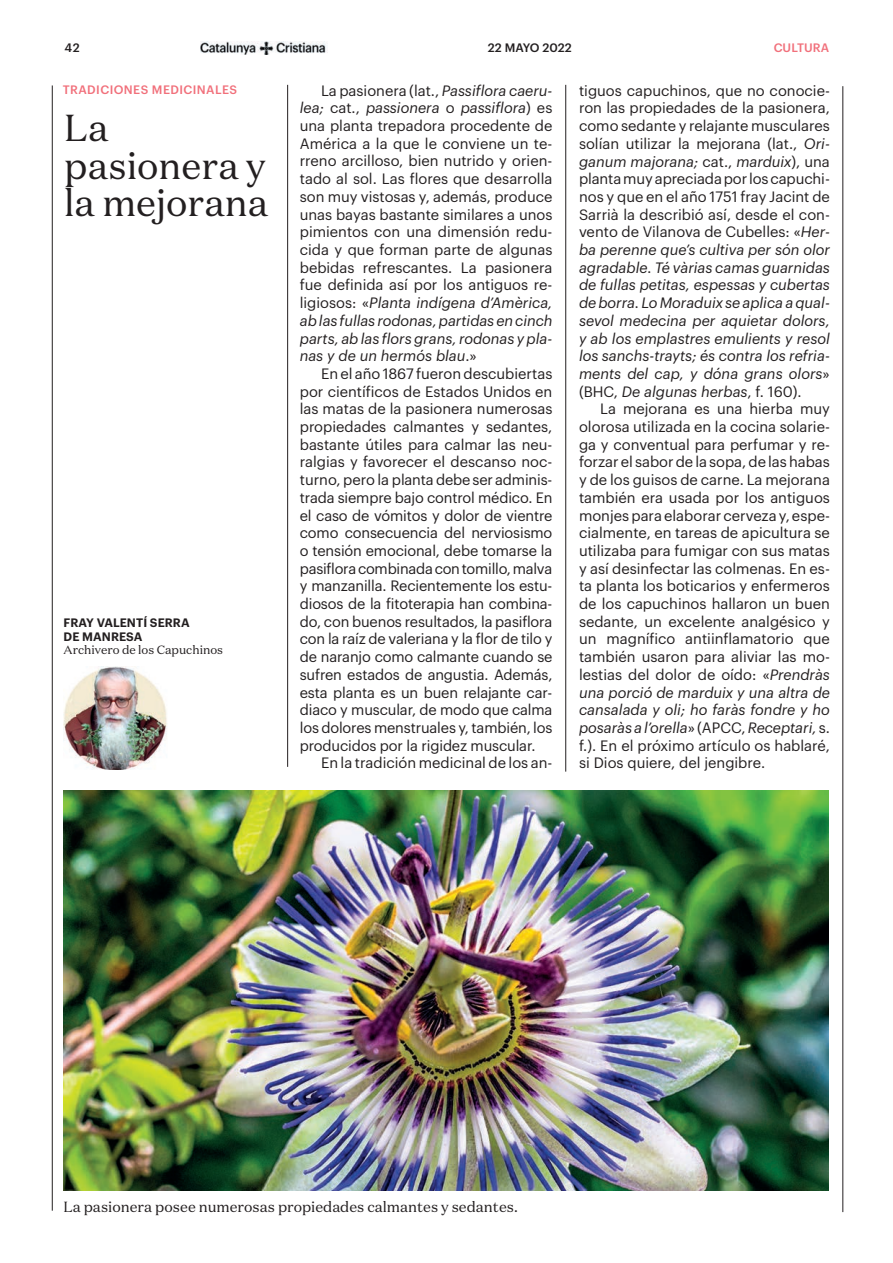
<style>
.page{position:relative;width:893px;height:1263px;background:#fff}
.page>*{position:absolute;margin:0;border:0;box-sizing:border-box;transform-origin:0 0}
.t1{font:37.5px/37.5px "Domaine Text";color:#231f20}
.t2{font:14.7px/17.7px "Graphik";color:#231f20;text-align:justify}
.t3{font:italic 14.7px/17.7px "Graphik";color:#231f20;text-align:justify}
.t4{font:14.7px "Domaine Text";color:#231f20}
.t5{font:600 12px/13.5px "Graphik";letter-spacing:.005em;color:#231f20}
.t6{font:12px "Domaine Text";color:#231f20}
.t7{font:500 12px "Graphik";letter-spacing:.035em;color:#f1707b}
.t8{font:500 12px "Graphik";color:#231f20}
.t9{font:500 12px "Graphik";letter-spacing:.005em;color:#f1707b}
.s1{font-style:italic}
.s2{font-style:normal}
</style>
<div class="page">
<img style="left:64px;top:666px;width:103px;height:104px">
<img style="left:201px;top:41px;width:127px;height:14px">
<hr style="left:843px;top:86px;width:1px;height:1126px;background:#231f20">
<hr style="left:52px;top:85px;width:1px;height:1126px;background:#231f20">
<hr style="left:565px;top:85px;width:1px;height:687px;background:#231f20">
<hr style="left:287px;top:85px;width:1px;height:682px;background:#231f20">
<img style="left:63px;top:791px;width:766px;height:399px">
<p class="t8" style="left:65px;top:39px;width:17px">42</p>
<p class="t9" style="left:774px;top:38px;width:57px">CULTURA</p>
<p class="t8" style="left:488px;top:39px;width:85px">22 MAYO 2022</p>
<p class="t2" style="left:300px;top:80px;width:254px;text-indent:21px">La pasionera (lat., <span class="s1">Passiflora caeru&shy;lea;</span> cat., <span class="s1">passionera</span> o <span class="s1">passiflora</span>) es una planta trepadora procedente de América a la que le conviene un te&shy;rreno arcilloso, bien nutrido y orien&shy;tado al sol. Las flores que desarrolla son muy vistosas y, además, produce unas bayas bastante similares a unos pimientos con una dimensión redu&shy;cida y que forman parte de algunas bebidas refrescantes. La pasionera fue definida así por los antiguos re&shy;ligiosos: «<span class="s1">Planta indígena d’Amèrica, ab las fullas rodonas, partidas en cinch parts, ab las flors grans, rodonas y pla&shy;nas y de un hermós blau</span>.»</p>
<p class="t2" style="left:300px;top:363px;width:254px;text-indent:21px">En el año 1867 fueron descubiertas por científicos de Estados Unidos en las matas de la pasionera numerosas propiedades calmantes y sedantes, bastante útiles para calmar las neu&shy;ralgias y favorecer el descanso noc&shy;turno, pero la planta debe ser adminis&shy;trada siempre bajo control médico. En el caso de vómitos y dolor de vientre como consecuencia del nerviosismo o tensión emocional, debe tomarse la pasiflora combinada con tomillo, malva y manzanilla. Recientemente los estu&shy;diosos de la fitoterapia han combina&shy;do, con buenos resultados, la pasiflora con la raíz de valeriana y la flor de tilo y de naranjo como calmante cuando se sufren estados de angustia. Además, esta planta es un buen relajante car&shy;diaco y muscular, de modo que calma los dolores menstruales y, también, los producidos por la rigidez muscular.</p>
<p class="t2" style="left:321px;top:753px;width:233px">En la tradición medicinal de los an-</p>
<p class="t3" style="left:579px;top:80px;width:252px"><span class="s2">tiguos capuchinos, que no conocie&shy;ron las propiedades de la pasionera, como sedante y relajante musculares solían utilizar la mejorana (lat.,</span> Ori&shy;ganum majorana; <span class="s2">cat.,</span> marduix<span class="s2">), una planta muy apreciada por los capuchi&shy;nos y que en el año 1751 fray Jacint de Sarrià la describió así, desde el con&shy;vento de Vilanova de Cubelles: «</span>Her&shy;ba perenne que’s cultiva per són olor agradable. Té vàrias camas guarnidas de fullas petitas, espessas y cubertas de borra. Lo Moraduix se aplica a qual&shy;sevol medecina per aquietar dolors, y ab los emplastres emulients y resol los sanchs-trayts; és contra los refria&shy;ments del cap, y dóna grans olors<span class="s2">» (BHC,</span> De algunas herbas<span class="s2">, f. 160).</span></p>
<p class="t2" style="left:579px;top:399px;width:252px;text-indent:21px">La mejorana es una hierba muy olorosa utilizada en la cocina solarie&shy;ga y conventual para perfumar y re&shy;forzar el sabor de la sopa, de las habas y de los guisos de carne. La mejorana también era usada por los antiguos monjes para elaborar cerveza y, espe&shy;cialmente, en tareas de apicultura se utilizaba para fumigar con sus matas y así desinfectar las colmenas. En es&shy;ta planta los boticarios y enfermeros de los capuchinos hallaron un buen sedante, un excelente analgésico y un magnífico antiinflamatorio que también usaron para aliviar las mo&shy;lestias del dolor de oído: «<span class="s1">Prendràs una porció de marduix y una altra de cansalada y oli; ho faràs fondre y ho posaràs a l’orella</span>» (APCC, <span class="s1">Receptari,</span> s. f.). En el próximo artículo os hablaré, si Dios quiere, del jengibre.</p>
<p class="t7" style="left:63px;top:81px;width:176px">TRADICIONES MEDICINALES</p>
<h1 class="t1" style="left:64px;top:109px;width:206px">La pasionera y la mejorana</h1>
<p class="t5" style="left:64px;top:615px;width:128px">FRAY VALENTÍ SERRA<br>DE MANRESA</p>
<p class="t6" style="left:64px;top:642px;width:161px">Archivero de los Capuchinos</p>
<p class="t4" style="left:63px;top:1197px;width:456px">La pasionera posee numerosas propiedades calmantes y sedantes.</p>
</div>
